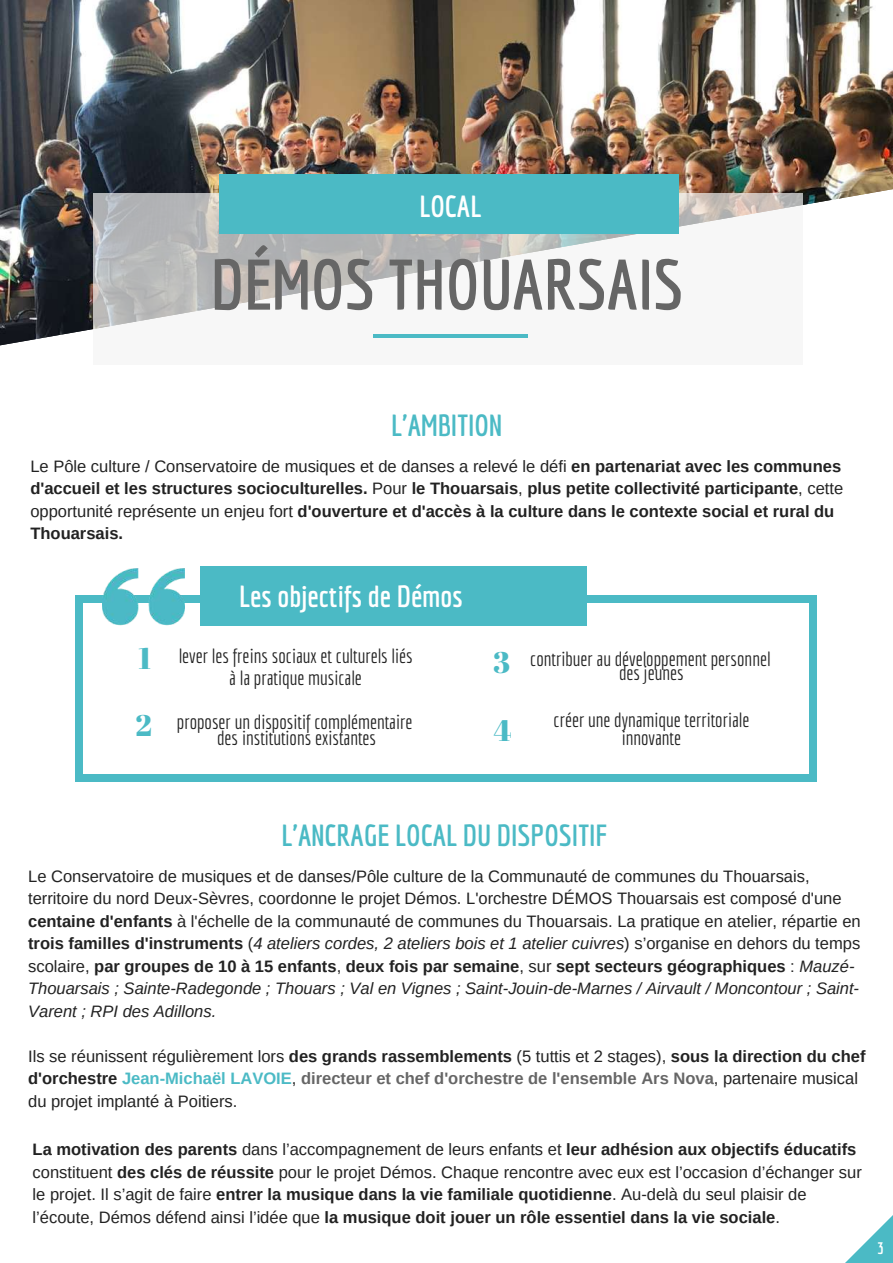
<style>
.page{position:relative;width:893px;height:1263px;background:#fff}
.page>*{position:absolute;margin:0;border:0;box-sizing:border-box;transform-origin:0 0}
.t1{font:700 69.6px "Economica";color:#666}
.t2{font:700 29.85px "Economica";color:#4bbac5}
.t3{font:700 29.85px "Economica";color:#fff}
.t4{font:29.85px "Abril Fatface";color:#4bbac5}
.t5{font:19.8px "Economica";color:#222}
.t6{font:16.5px/22.5px "Arimo";color:#222}
.t7{font:700 16.5px/22.5px "Arimo";color:#222}
.t8{font:700 16.5px "Economica";color:#fff}
.s1{font-weight:400}
.s2{font-weight:700}
.s3{font-style:italic}
.s4{font-weight:700;color:#4bbac5}
.s5{font-weight:700;color:#666}
</style>
<div class="page">
<img style="left:0;top:0;width:893px;height:189px">
<svg style="left:0;top:189px;width:893px;height:586px"></svg>
<svg style="left:93px;top:194px;width:710px;height:171px"></svg>
<div style="left:220px;top:175px;width:459px;height:59px;background:#4bbac5"></div>
<hr style="left:373px;top:334px;width:21px;height:4px;background:#4bbac5">
<hr style="left:507px;top:334px;width:20px;height:4px;background:#4bbac5">
<hr style="left:393px;top:334px;width:115px;height:4px;background:#4bbac5">
<div style="left:809px;top:775px;width:8px;height:7px;background:#4bbac5"></div>
<div style="left:75px;top:602px;width:7px;height:173px;background:#4bbac5"></div>
<div style="left:75px;top:775px;width:7px;height:7px;background:#4bbac5"></div>
<div style="left:809px;top:602px;width:8px;height:173px;background:#4bbac5"></div>
<div style="left:82px;top:775px;width:728px;height:7px;background:#4bbac5"></div>
<div style="left:809px;top:595px;width:8px;height:8px;background:#4bbac5"></div>
<div style="left:75px;top:595px;width:7px;height:8px;background:#4bbac5"></div>
<div style="left:82px;top:595px;width:728px;height:8px;background:#4bbac5"></div>
<img style="left:102px;top:555px;width:83px;height:82px">
<div style="left:200px;top:566px;width:387px;height:60px;background:#4bbac5"></div>
<svg style="left:845px;top:1215px;width:48px;height:48px"></svg>
<h2 class="t3" style="left:419px;top:189px;width:64px">LOCAL</h2>
<h1 class="t1" style="left:211px;top:244px;width:474px">DÉMOS THOUARSAIS</h1>
<h2 class="t2" style="left:391px;top:407px;width:112px">L'AMBITION</h2>
<p class="t7" style="left:30px;top:455px;width:814px"><span class="s1">Le Pôle culture / Conservatoire de musiques et de danses a relevé le défi</span> en partenariat avec les communes d'accueil et les structures socioculturelles. <span class="s1">Pour</span> le Thouarsais<span class="s1">,</span> plus petite collectivité participante<span class="s1">, cette opportunité représente un enjeu fort</span> d'ouverture et d'accès à la culture dans le contexte social et rural du Thouarsais.</p>
<h2 class="t3" style="left:239px;top:579px;width:225px">Les objectifs de Démos</h2>
<h2 class="t4" style="left:138px;top:637px;width:14px">1</h2>
<h2 class="t4" style="left:493px;top:642px;width:19px">3</h2>
<p class="t5" style="left:179px;top:644px;width:236px">lever les freins sociaux et culturels liés</p>
<p class="t5" style="left:530px;top:647px;width:242px">contribuer au développement personnel</p>
<p class="t5" style="left:229px;top:666px;width:134px">à la pratique musicale</p>
<p class="t5" style="left:619px;top:661px;width:66px">des jeunes</p>
<p class="t5" style="left:177px;top:710px;width:237px">proposer un dispositif complémentaire</p>
<h2 class="t4" style="left:135px;top:705px;width:18px">2</h2>
<h2 class="t4" style="left:494px;top:709px;width:19px">4</h2>
<p class="t5" style="left:217px;top:727px;width:161px">des institutions existantes</p>
<p class="t5" style="left:553px;top:709px;width:197px">créer une dynamique territoriale</p>
<p class="t5" style="left:622px;top:727px;width:61px">innovante</p>
<h2 class="t2" style="left:281px;top:817px;width:327px">L'ANCRAGE LOCAL DU DISPOSITIF</h2>
<p class="t6" style="left:28px;top:865px;width:834px">Le Conservatoire de musiques et de danses/Pôle culture de la Communauté de communes du Thouarsais, territoire du nord Deux-Sèvres, coordonne le projet Démos. L'orchestre DÉMOS Thouarsais est composé d'une <span class="s2">centaine d'enfants</span> à l'échelle de la communauté de communes du Thouarsais. La pratique en atelier, répartie en <span class="s2">trois familles d'instruments</span> (<span class="s3">4 ateliers cordes, 2 ateliers bois et 1 atelier cuivres</span>) s’organise en dehors du temps scolaire, <span class="s2">par groupes de 10 à 15 enfants</span>, <span class="s2">deux fois par semaine</span>, sur <span class="s2">sept secteurs géographiques</span> : <span class="s3">Mauzé-Thouarsais ; Sainte-Radegonde ; Thouars ; Val en Vignes ; Saint-Jouin-de-Marnes / Airvault / Moncontour ; Saint-Varent ; RPI des Adillons.</span></p>
<p class="t6" style="left:28px;top:1045px;width:839px">Ils se réunissent régulièrement lors <span class="s2">des grands rassemblements</span> (5 tuttis et 2 stages), <span class="s2">sous la direction du chef d'orchestre</span> <span class="s4">Jean-Michaël LAVOIE</span>, <span class="s5">directeur et chef d'orchestre de l'ensemble Ars Nova</span>, partenaire musical du projet implanté à Poitiers.</p>
<p class="t6" style="left:33px;top:1138px;width:831px"><span class="s2">La motivation des parents</span> dans l’accompagnement de leurs enfants et <span class="s2">leur adhésion aux objectifs éducatifs </span>constituent <span class="s2">des clés de réussite</span> pour le projet Démos. Chaque rencontre avec eux est l’occasion d’échanger sur le projet. Il s’agit de faire <span class="s2">entrer la musique dans la vie familiale quotidienne</span>. Au-delà du seul plaisir de l’écoute, Démos défend ainsi l’idée que <span class="s2">la musique doit jouer un rôle essentiel dans la vie sociale</span>.</p>
<p class="t8" style="left:877px;top:1239px;width:8px">3</p>
</div>
